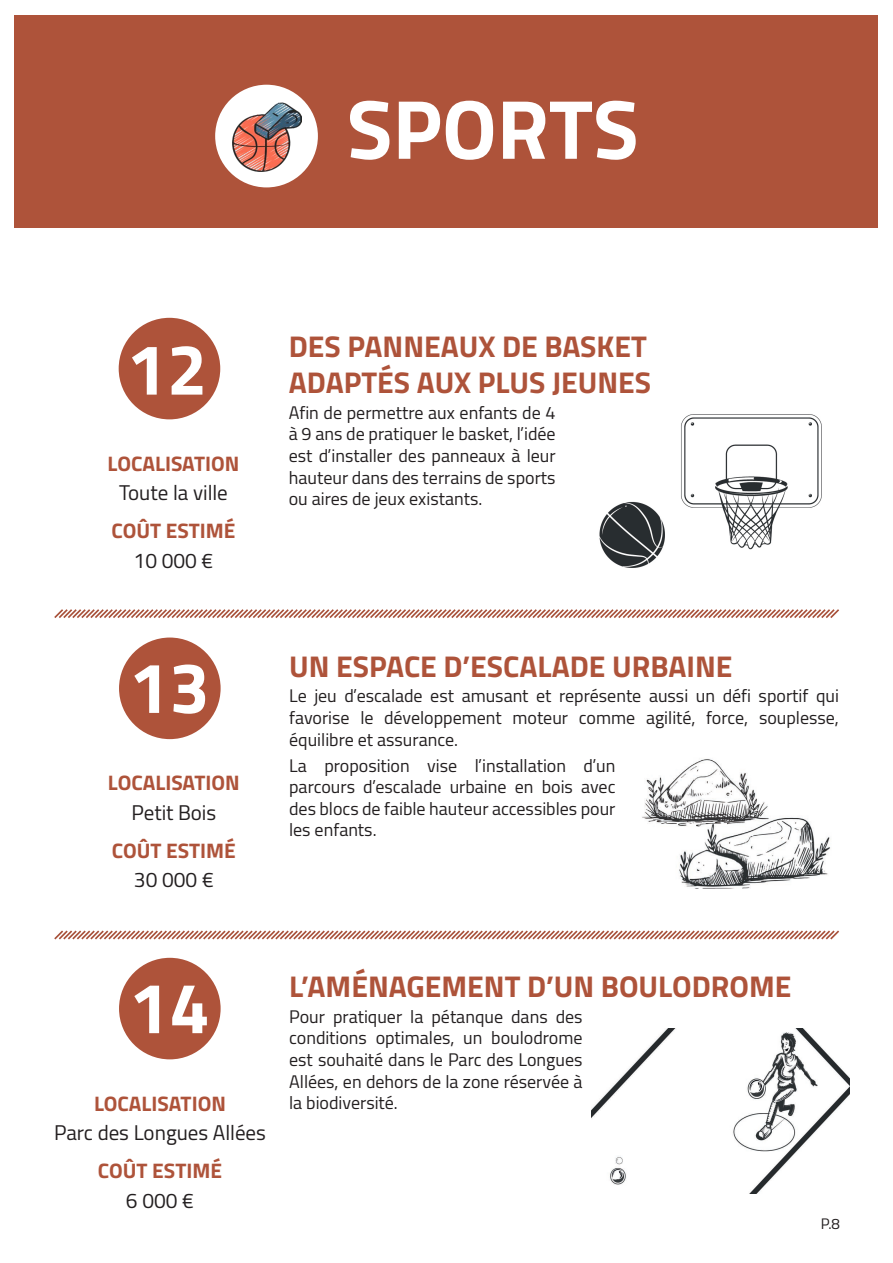
<style>
.page{position:relative;width:893px;height:1263px;background:#fff}
.page>*{position:absolute;margin:0;border:0;box-sizing:border-box;transform-origin:0 0}
.t1{font:700 84px "Cairo";color:#fff}
.t2{font:700 72px "Cairo";color:#fff}
.t3{font:700 30px/36px "Cairo";color:#ae533a}
.t4{font:700 21px "Cairo";color:#ae533a}
.t5{font:21px "Cairo";color:#231f20}
.t6{font:18px/21.6px "Cairo";color:#231f20;text-align:justify}
.t7{font:15px "Cairo";color:#231f20}
</style>
<div class="page">
<div style="left:15px;top:15px;width:863px;height:212px;background:#ae533a"></div>
<div style="left:215px;top:85px;width:103px;height:102px;background:#fff;border-radius:50%"></div>
<img style="left:233px;top:102px;width:69px;height:69px">
<div style="left:119px;top:318px;width:101px;height:101px;background:#ae533a;border-radius:50%"></div>
<img style="left:599px;top:414px;width:223px;height:154px">
<svg style="left:54px;top:609px;width:785px;height:9px"></svg>
<div style="left:119px;top:637px;width:102px;height:102px;background:#ae533a;border-radius:50%"></div>
<img style="left:642px;top:759px;width:188px;height:130px">
<svg style="left:54px;top:930px;width:785px;height:10px"></svg>
<div style="left:119px;top:958px;width:102px;height:101px;background:#ae533a;border-radius:50%"></div>
<img style="left:591px;top:1028px;width:259px;height:165px">
<p class="t1" style="left:347px;top:61px;width:293px">SPORTS</p>
<p class="t2" style="left:127px;top:311px;width:82px">12</p>
<p class="t4" style="left:108px;top:446px;width:133px">LOCALISATION</p>
<p class="t5" style="left:119px;top:475px;width:110px">Toute la ville</p>
<p class="t4" style="left:111px;top:514px;width:126px">COÛT ESTIMÉ</p>
<p class="t5" style="left:134px;top:543px;width:81px">10 000 €</p>
<p class="t2" style="left:129px;top:629px;width:82px">13</p>
<p class="t4" style="left:108px;top:766px;width:133px">LOCALISATION</p>
<p class="t5" style="left:131px;top:795px;width:86px">Petit Bois</p>
<p class="t4" style="left:112px;top:833px;width:126px">COÛT ESTIMÉ</p>
<p class="t5" style="left:134px;top:862px;width:81px">30 000 €</p>
<p class="t2" style="left:129px;top:949px;width:82px">14</p>
<p class="t3" style="left:289px;top:328px;width:364px">DES PANNEAUX DE BASKET<br>ADAPTÉS AUX PLUS JEUNES</p>
<p class="t6" style="left:289px;top:401px;width:268px">Afin de permettre aux enfants de 4 à 9 ans de pratiquer le basket, l’idée est d’installer des panneaux à leur hauteur dans des terrains de sports ou aires de jeux existants.</p>
<p class="t3" style="left:289px;top:648px;width:445px">UN ESPACE D’ESCALADE URBAINE</p>
<p class="t6" style="left:289px;top:685px;width:551px">Le jeu d’escalade est amusant et représente aussi un défi sportif qui favorise le développement moteur comme agilité, force, souplesse, équilibre et assurance.</p>
<p class="t6" style="left:289px;top:754px;width:328px">La proposition vise l’installation d’un parcours d’escalade urbaine en bois avec des blocs de faible hauteur accessibles pour les enfants.</p>
<p class="t3" style="left:289px;top:968px;width:504px">L’AMÉNAGEMENT D’UN BOULODROME</p>
<p class="t6" style="left:289px;top:1005px;width:295px">Pour pratiquer la pétanque dans des conditions optimales, un boulodrome est souhaité dans le Parc des Longues Allées, en dehors de la zone réservée à</p>
<p class="t4" style="left:94px;top:1086px;width:133px">LOCALISATION</p>
<p class="t6" style="left:289px;top:1092px;width:110px">la biodiversité.</p>
<p class="t5" style="left:54px;top:1115px;width:213px">Parc des Longues Allées</p>
<p class="t4" style="left:98px;top:1154px;width:126px">COÛT ESTIMÉ</p>
<p class="t5" style="left:126px;top:1183px;width:70px">6 000 €</p>
<p class="t7" style="left:821px;top:1211px;width:21px">P.8</p>
</div>
